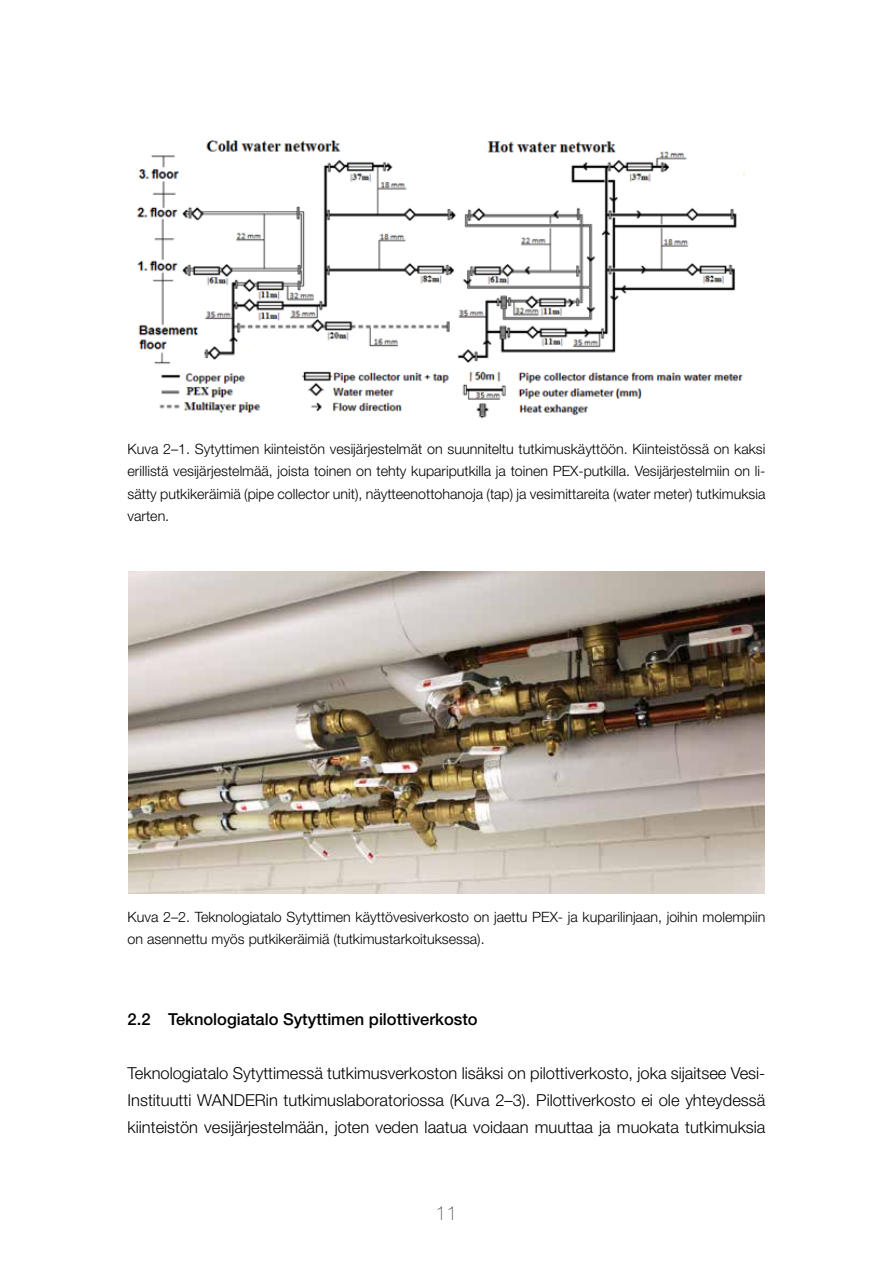
<style>
.page{position:relative;width:893px;height:1263px;background:#fff}
.page>*{position:absolute;margin:0;border:0;box-sizing:border-box;transform-origin:0 0}
.t1{font:100 19.5px "Helvetica Neue LT Std";color:#58595b}
.t2{font:300 16.5px/27px "Helvetica Neue LT Std";color:#000;text-align:justify}
.t3{font:500 16.5px "Helvetica Neue LT Std";color:#000}
.t4{font:300 14.25px/22.5px "Helvetica Neue LT Std";color:#000;text-align:justify}
</style>
<div class="page">
<img style="left:129px;top:572px;width:635px;height:321px">
<img style="left:136px;top:140px;width:610px;height:279px">
<p class="t4" style="left:128px;top:437px;width:639px">Kuva 2–1. Sytyttimen kiinteistön vesijärjestelmät on suunniteltu tutkimuskäyttöön. Kiinteistössä on kaksi erillistä vesijärjestelmää, joista toinen on tehty kupariputkilla ja toinen PEX-putkilla. Vesijärjestelmiin on li&shy;sätty putkikeräimiä (pipe collector unit), näytteenottohanoja (tap) ja vesimittareita (water meter) tutkimuksia varten.</p>
<p class="t4" style="left:128px;top:905px;width:639px">Kuva 2–2. Teknologiatalo Sytyttimen käyttövesiverkosto on jaettu PEX- ja kuparilinjaan, joihin molempiin on asennettu myös putkikeräimiä (tutkimustarkoituksessa).</p>
<p class="t3" style="left:128px;top:1009px;width:352px">2.2 Teknologiatalo Sytyttimen pilottiverkosto</p>
<p class="t2" style="left:128px;top:1059px;width:639px">Teknologiatalo Sytyttimessä tutkimusverkoston lisäksi on pilottiverkosto, joka sijaitsee Vesi-Instituutti WANDERin tutkimuslaboratoriossa (Kuva 2–3). Pilottiverkosto ei ole yhteydessä kiinteistön vesijärjestelmään, joten veden laatua voidaan muuttaa ja muokata tutkimuksia</p>
<h1 class="t1" style="left:436px;top:1202px;width:23px">11</h1>
</div>
